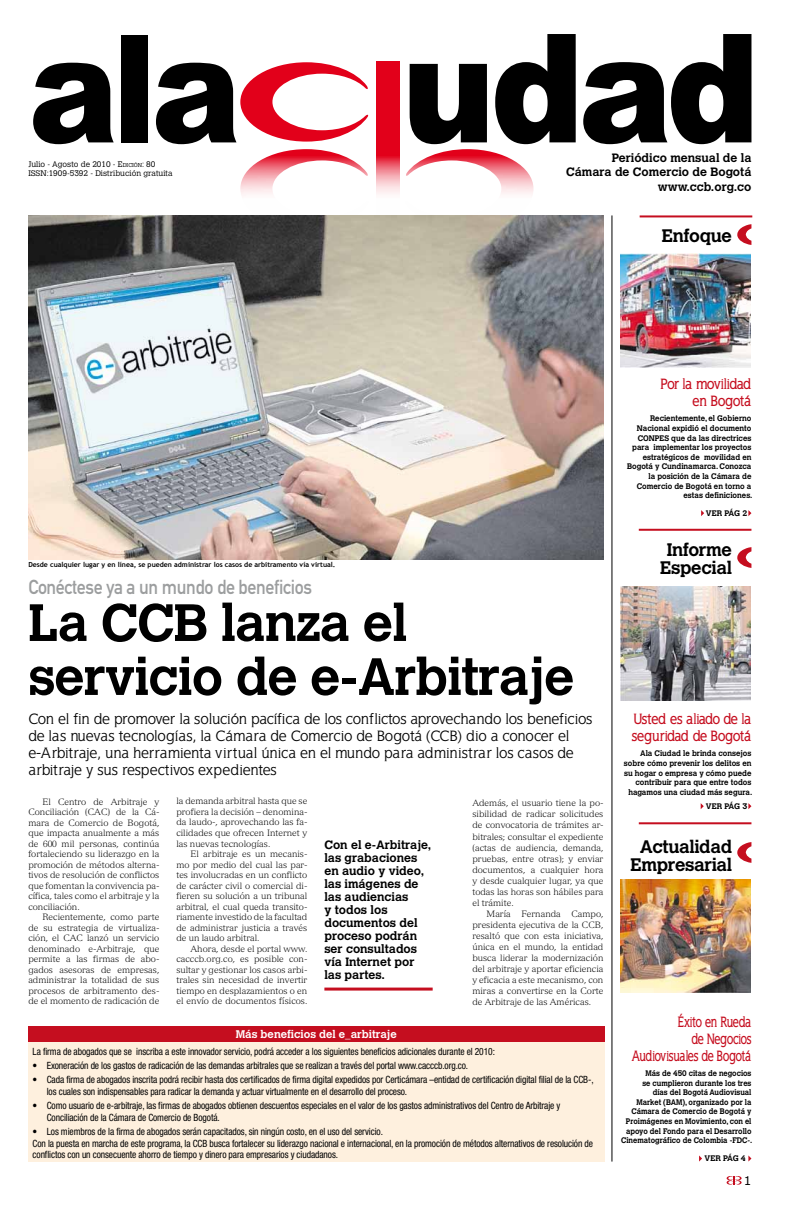
<style>
.page{position:relative;width:794px;height:1219px;background:#fff}
.page>*{position:absolute;margin:0;border:0;box-sizing:border-box;transform-origin:0 0}
.t1{font:900 151.4px "Arial";color:#000;scale:.93 1}
.t2{font:700 52px/54px "Calvert MT Std";letter-spacing:-.02em;color:#000}
.t3{font:20px "DIN Mittelschrift Std";letter-spacing:-.02em;color:#9c9e9f;scale:.9 1}
.t4{font:700 18px/18px "Calvert MT Std";letter-spacing:-.02em;color:#000;text-align:center}
.t5{font:15px/17px "Wellrock Slab";letter-spacing:-.02em;color:#000}
.t6{font:700 15px/17px "Wellrock Slab";letter-spacing:-.01em;color:#c50e1f;text-align:right;scale:.94 1}
.t7{font:700 15px/17px "Wellrock Slab";letter-spacing:-.01em;color:#c50e1f;text-align:right;scale:.8 1}
.t8{font:700 12px/13px "Calvert MT Std";color:#000;text-align:right}
.t9{font:12px "Verdana";color:#000}
.t10{font:700 11px "Calvert MT Std";color:#fff}
.t11{font:condensed 10px/11.5px "Helvetica Neue";letter-spacing:-.01em;color:#000;scale:.95 1}
.t12{font:300 9px/10.5px "Versailles LT Std";color:#000;text-align:justify}
.t13{font:700 8px/9.6px "Calvert MT Std";color:#000;text-align:right;scale:.95 1}
.t14{font:700 8px/9.6px "Calvert MT Std";color:#000;text-align:right;scale:.92 1}
.t15{font:300 8px/9px "Calvert MT Std";color:#000}
.t16{font:700 8px "Calvert MT Std";color:#000}
.t17{font:700 7px "Trebuchet MS";color:#000}
.s1{font-size:150.4px}
.s2{font-style:inherit}
.s3{font-size:5.6px}
</style>
<div class="page">
<svg style="left:726px;top:1176px;width:16px;height:9px"></svg>
<img style="left:620px;top:587px;width:131px;height:113px">
<svg style="left:240px;top:62px;width:129px;height:80px"></svg>
<svg style="left:269px;top:149px;width:74px;height:7px"></svg>
<svg style="left:430px;top:149px;width:74px;height:7px"></svg>
<div style="left:376px;top:61px;width:23px;height:169px;background:#e2001a"></div>
<svg style="left:240px;top:156px;width:373px;height:132px"></svg>
<svg style="left:737px;top:547px;width:14px;height:21px"></svg>
<svg style="left:737px;top:224px;width:14px;height:21px"></svg>
<hr style="left:639px;top:822px;width:112px;height:2px;background:#c50e1f">
<svg style="left:737px;top:842px;width:14px;height:21px"></svg>
<hr style="left:639px;top:215px;width:113px;height:2px;background:#c50e1f">
<svg style="left:748px;top:510px;width:3px;height:6px"></svg>
<svg style="left:701px;top:510px;width:3px;height:6px"></svg>
<svg style="left:748px;top:803px;width:3px;height:6px"></svg>
<svg style="left:700px;top:803px;width:3px;height:6px"></svg>
<svg style="left:748px;top:1155px;width:3px;height:6px"></svg>
<svg style="left:699px;top:1155px;width:3px;height:6px"></svg>
<hr style="left:611px;top:215px;width:1px;height:946px;background:#000">
<hr style="left:639px;top:529px;width:112px;height:2px;background:#c50e1f">
<img style="left:620px;top:879px;width:131px;height:113px">
<img style="left:620px;top:254px;width:131px;height:113px">
<hr style="left:324px;top:987px;width:109px;height:3px;background:#c50e1f">
<img style="left:28px;top:215px;width:575px;height:344px">
<div style="left:28px;top:1026px;width:576px;height:16px;background:#c50e1f"></div>
<div style="left:28px;top:1042px;width:576px;height:120px;background:#fef0de"></div>
<h1 class="t1" style="left:28px;top:-22px;width:788px"><span class="s1">ala</span> udad</h1>
<p class="t15" style="left:28px;top:160px;width:146px">Julio - Agosto de 2010 - <span class="s2">E</span><span class="s3">dición</span><span class="s2">:</span> 80<br>ISSN:1909-5392 - Distribución gratuita</p>
<h3 class="t8" style="left:566px;top:150px;width:187px;line-height:14.4px">Periódico mensual de la<br>Cámara de Comercio de Bogotá www.ccb.org.co</h3>
<h3 class="t4" style="left:662px;top:227px;width:72px">Enfoque</h3>
<h3 class="t6" style="left:661px;top:375px;width:98px">Por la movilidad en Bogotá</h3>
<p class="t13" style="left:627px;top:414px;width:133px">Recientemente, el Gobierno<br>Nacional expidió el documento<br>CONPES que da las directrices para implementar los proyectos estratégicos de movilidad en<br>Bogotá y Cundinamarca. Conozca la posición de la Cámara de<br>Comercio de Bogotá en torno a estas definiciones.</p>
<p class="t16" style="left:706px;top:508px;width:43px">ver pág 2</p>
<p class="t17" style="left:28px;top:560px;width:309px">Desde cualquier lugar y en línea, se pueden administrar los casos de arbitramento vía virtual.</p>
<h2 class="t2" style="left:28px;top:595px;width:548px">La CCB lanza el servicio de e-Arbitraje</h2>
<h3 class="t3" style="left:28px;top:575px;width:317px">Conéctese ya a un mundo de beneficios</h3>
<p class="t5" style="left:28px;top:711px;width:565px">Con el fin de promover la solución pacífica de los conflictos aprovechando los beneficios de las nuevas tecnologías, la Cámara de Comercio de Bogotá (CCB) dio a conocer el e-Arbitraje, una herramienta virtual única en el mundo para administrar los casos de arbitraje y sus respectivos expedientes</p>
<p class="t12" style="left:28px;top:796px;width:132px;text-indent:14px">El Centro de Arbitraje y Conciliación (CAC) de la Cá&shy;mara de Comercio de Bogotá, que impacta anualmente a más de 600 mil personas, continúa fortaleciendo su liderazgo en la promoción de métodos alterna&shy;tivos de resolución de conflictos que fomentan la convivencia pa&shy;cífica, tales como el arbitraje y la conciliación.</p>
<p class="t12" style="left:28px;top:912px;width:132px;text-indent:14px">Recientemente, como parte de su estrategia de virtualiza&shy;ción, el CAC lanzó un servicio denominado e-Arbitraje, que permite a las firmas de abo&shy;gados asesoras de empresas, administrar la totalidad de sus procesos de arbitramento des&shy;de el momento de radicación de</p>
<p class="t12" style="left:176px;top:796px;width:132px">la demanda arbitral hasta que se profiera la decisión – denomina&shy;da laudo-, aprovechando las fa&shy;cilidades que ofrecen Internet y las nuevas tecnologías.</p>
<p class="t12" style="left:176px;top:849px;width:132px;text-indent:14px">El arbitraje es un mecanis&shy;mo por medio del cual las par&shy;tes involucradas en un conflicto de carácter civil o comercial di&shy;fieren su solución a un tribunal arbitral, el cual queda transito&shy;riamente investido de la facultad de administrar justicia a través de un laudo arbitral.</p>
<p class="t12" style="left:176px;top:943px;width:132px;text-indent:14px">Ahora, desde el portal www. cacccb.org.co, es posible con&shy;sultar y gestionar los casos arbi&shy;trales sin necesidad de invertir tiempo en desplazamientos o en el envío de documentos físicos.</p>
<h3 class="t8" style="left:324px;top:838px;width:108px;text-align:left">Con el e-Arbitraje, las grabaciones en audio y video, las imágenes de las audiencias<br>y todos los documentos del proceso podrán ser consultados vía Internet por las partes.</h3>
<p class="t12" style="left:472px;top:798px;width:132px;line-height:11px">Además, el usuario tiene la po&shy;sibilidad de radicar solicitudes de convocatoria de trámites ar&shy;bitrales; consultar el expediente (actas de audiencia, demanda, pruebas, entre otras); y enviar documentos, a cualquier hora y desde cualquier lugar, ya que todas las horas son hábiles para el trámite.</p>
<p class="t12" style="left:472px;top:908px;width:132px;line-height:11px;text-indent:14px">María Fernanda Campo, presidenta ejecutiva de la CCB, resaltó que con esta iniciativa, única en el mundo, la entidad busca liderar la modernización del arbitraje y aportar eficiencia y eficacia a este mecanismo, con miras a convertirse en la Corte de Arbitraje de las Américas.</p>
<p class="t10" style="left:236px;top:1027px;width:163px">Más beneficios del e_arbitraje</p>
<p class="t11" style="left:33px;top:1045px;width:488px">La firma de abogados que se inscriba a este innovador servicio, podrá acceder a los siguientes beneficios adicionales durante el 2010:</p>
<p class="t11" style="left:33px;top:1060px;width:460px">• Exoneración de los gastos de radicación de las demandas arbitrales que se realizan a través del portal www.cacccb.org.co.</p>
<p class="t11" style="left:47px;top:1074px;width:577px;text-indent:-14px">• Cada firma de abogados inscrita podrá recibir hasta dos certificados de firma digital expedidos por Certicámara –entidad de certificación digital filial de la CCB-, los cuales son indispensables para radicar la demanda y actuar virtualmente en el desarrollo del proceso.</p>
<p class="t11" style="left:47px;top:1100px;width:542px;text-indent:-14px">• Como usuario de e-arbitraje, las firmas de abogados obtienen descuentos especiales en el valor de los gastos administrativos del Centro de Arbitraje y<br>Conciliación de la Cámara de Comercio de Bogotá.</p>
<p class="t11" style="left:33px;top:1126px;width:591px">• Los miembros de la firma de abogados serán capacitados, sin ningún costo, en el uso del servicio.<br>Con la puesta en marcha de este programa, la CCB busca fortalecer su liderazgo nacional e internacional, en la promoción de métodos alternativos de resolución de conflictos con un consecuente ahorro de tiempo y dinero para empresarios y ciudadanos.</p>
<h3 class="t4" style="left:660px;top:540px;width:73px">Informe<br>Especial</h3>
<h3 class="t6" style="left:632px;top:710px;width:129px;text-align:left">Usted es aliado de la seguridad de Bogotá</h3>
<p class="t13" style="left:624px;top:749px;width:137px">Ala Ciudad le brinda consejos sobre cómo prevenir los delitos en su hogar o empresa y cómo puede contribuir para que entre todos hagamos una ciudad más segura.</p>
<p class="t16" style="left:706px;top:801px;width:43px">ver pág 3</p>
<h3 class="t4" style="left:630px;top:837px;width:103px">Actualidad<br>Empresarial</h3>
<h3 class="t7" style="left:631px;top:1013px;width:151px">Éxito en Rueda<br>de Negocios<br>Audiovisuales de Bogotá</h3>
<p class="t14" style="left:621px;top:1068px;width:144px">Más de 450 citas de negocios<br>se cumplieron durante los tres<br>días del Bogotá Audiovisual<br>Market (BAM), organizado por la<br>Cámara de Comercio de Bogotá y<br>Proimágenes en Movimiento, con el apoyo del Fondo para el Desarrollo<br>Cinematográfico de Colombia -FDC-.</p>
<p class="t16" style="left:704px;top:1153px;width:43px">ver pág 4</p>
<h3 class="t9" style="left:744px;top:1173px;width:9px">1</h3>
</div>
